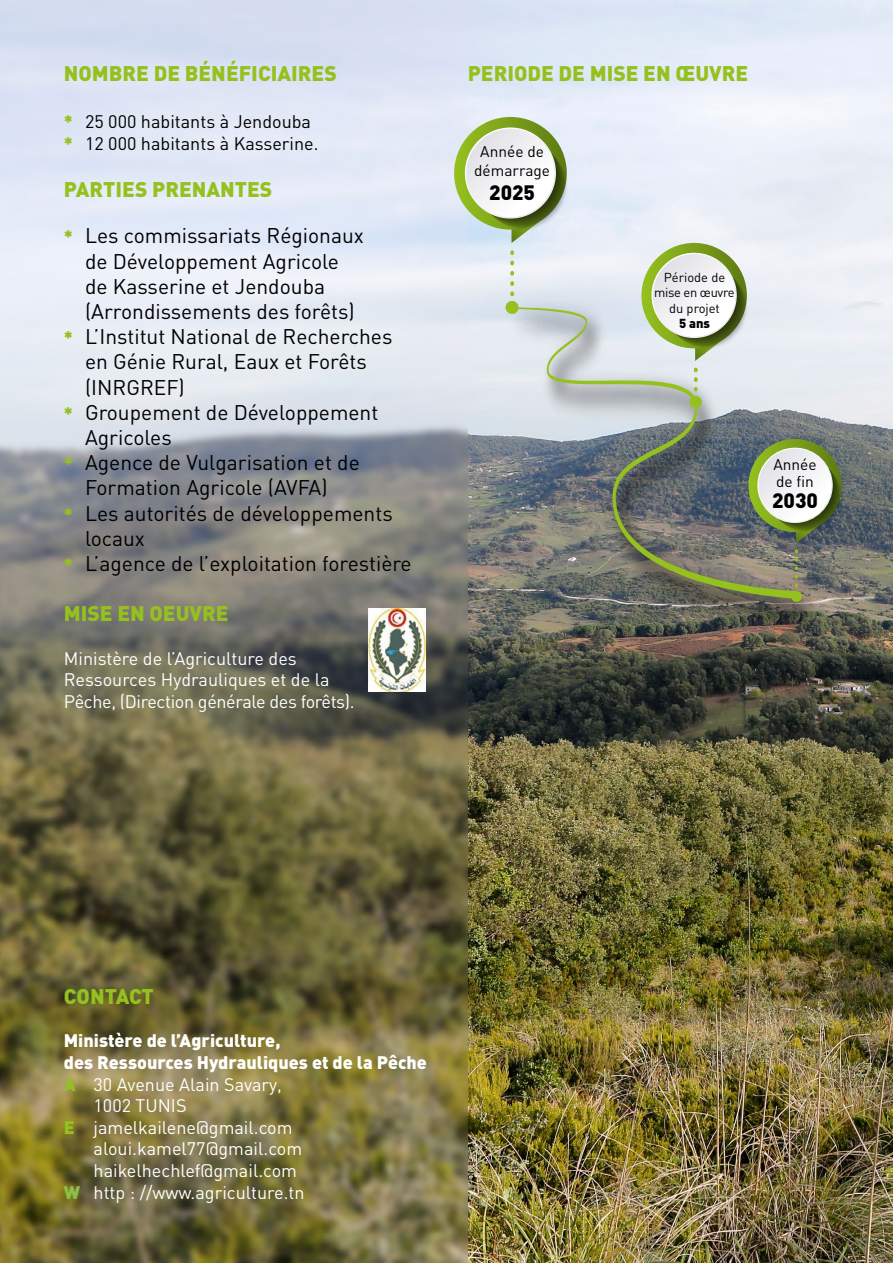
<style>
.page{position:relative;width:893px;height:1263px;background:#fff}
.page>*{position:absolute;margin:0;border:0;box-sizing:border-box;transform-origin:0 0}
.t1{font:21px/25.2px "DIN";color:#000}
.t2{font:900 21px "DIN";color:#95c11f}
.t3{font:900 20.7px "DIN";color:#000}
.t4{font:18px/21.6px "DIN";color:#fff}
.t5{font:900 18px/21.6px "DIN";color:#fff}
.t6{font:18px "DIN";color:#000}
.t7{font:900 18px "DIN";color:#95c11f}
.t8{font:900 18px "DIN";color:#8cc046}
.t9{font:15.45px/18.6px "DIN";color:#000;text-align:center}
.t10{font:12.9px/15.5px "DIN";color:#000;text-align:center}
.t11{font:900 12.9px "DIN";color:#000}
</style>
<div class="page">
<img style="left:468px;top:0;width:425px;height:1263px">
<img style="left:0;top:0;width:468px;height:1263px">
<img style="left:502px;top:292px;width:322px;height:345px">
<svg style="left:512px;top:307px;width:287px;height:292px;background:#969c99"></svg>
<svg style="left:510px;top:250px;width:4px;height:5px"></svg>
<svg style="left:510px;top:261px;width:4px;height:4px"></svg>
<svg style="left:510px;top:271px;width:4px;height:25px"></svg>
<svg style="left:454px;top:117px;width:113px;height:113px"></svg>
<div style="left:506px;top:301px;width:13px;height:13px;background:#95c11f;border-radius:50%"></div>
<svg style="left:465px;top:127px;width:91px;height:116px"></svg>
<div style="left:690px;top:396px;width:12px;height:12px;background:#95c11f;border-radius:50%"></div>
<svg style="left:694px;top:368px;width:3px;height:23px"></svg>
<svg style="left:641px;top:243px;width:106px;height:105px"></svg>
<svg style="left:651px;top:253px;width:86px;height:108px"></svg>
<svg style="left:795px;top:549px;width:3px;height:38px"></svg>
<svg style="left:748px;top:439px;width:94px;height:93px"></svg>
<div style="left:791px;top:591px;width:11px;height:11px;background:#95c11f;border-radius:50%"></div>
<svg style="left:757px;top:448px;width:76px;height:95px"></svg>
<img style="left:368px;top:608px;width:57px;height:83px">
<p class="t2" style="left:64px;top:60px;width:275px">NOMBRE DE BÉNÉFICIAIRES</p>
<p class="t6" style="left:85px;top:110px;width:228px">25 000 habitants à Jendouba</p>
<p class="t7" style="left:64px;top:110px;width:11px">*</p>
<p class="t6" style="left:85px;top:132px;width:235px">12 000 habitants à Kasserine.</p>
<p class="t7" style="left:64px;top:131px;width:11px">*</p>
<p class="t2" style="left:64px;top:175px;width:210px">PARTIES PRENANTES</p>
<p class="t1" style="left:85px;top:223px;width:280px">Les commissariats Régionaux</p>
<p class="t7" style="left:64px;top:225px;width:11px">*</p>
<p class="t7" style="left:64px;top:326px;width:11px">*</p>
<p class="t7" style="left:64px;top:401px;width:11px">*</p>
<p class="t7" style="left:64px;top:452px;width:11px">*</p>
<p class="t7" style="left:64px;top:502px;width:11px">*</p>
<p class="t7" style="left:64px;top:552px;width:11px">*</p>
<p class="t1" style="left:85px;top:248px;width:309px">de Développement Agricole<br>de Kasserine et Jendouba (Arrondissements des forêts( ’LInstitut National de Recherches</p>
<p class="t1" style="left:85px;top:349px;width:295px">en Génie Rural, Eaux et Forêts (INRGREF(<br>Groupement de Développement</p>
<p class="t1" style="left:85px;top:424px;width:276px">Agricoles<br>Agence de Vulgarisation et de</p>
<p class="t1" style="left:85px;top:475px;width:309px">Formation Agricole (AVFA(<br>Les autorités de développements</p>
<p class="t1" style="left:85px;top:525px;width:328px">locaux<br>’Lagence de ’l exploitation forestière</p>
<p class="t2" style="left:64px;top:600px;width:166px">MISE EN OEUVRE</p>
<p class="t4" style="left:64px;top:647px;width:292px">Ministère de ’lAgriculture des<br>Ressources Hydrauliques et de la<br>Pêche (, Direction générale des forêts .(</p>
<p class="t2" style="left:468px;top:60px;width:282px">PERIODE DE MISE EN ŒUVRE</p>
<p class="t9" style="left:474px;top:142px;width:77px">Année de démarrage</p>
<p class="t3" style="left:489px;top:179px;width:47px">2025</p>
<p class="t10" style="left:654px;top:269px;width:82px">Période de mise en œuvre du projet</p>
<p class="t11" style="left:679px;top:315px;width:32px">5 ans</p>
<p class="t9" style="left:773px;top:455px;width:45px;line-height:17.2px;text-align:left">Année de fin</p>
<p class="t3" style="left:772px;top:487px;width:47px">2030</p>
<p class="t2" style="left:64px;top:982px;width:92px">CONTACT</p>
<p class="t5" style="left:64px;top:1029px;width:365px">Ministère de ’lAgriculture,<br>des Ressources Hydrauliques et de la Pêche</p>
<p class="t4" style="left:94px;top:1073px;width:190px">30 Avenue Alain Savary,</p>
<p class="t7" style="left:64px;top:1072px;width:13px">A</p>
<p class="t7" style="left:64px;top:1115px;width:12px">E</p>
<p class="t8" style="left:64px;top:1180px;width:18px">W</p>
<p class="t4" style="left:94px;top:1094px;width:201px">1002 TUNIS jamelkailene@gmail.com</p>
<p class="t4" style="left:94px;top:1138px;width:213px">aloui.kamel77@gmail.com haikelhechlef@gmail.com http : //www.agriculture.tn</p>
</div>
